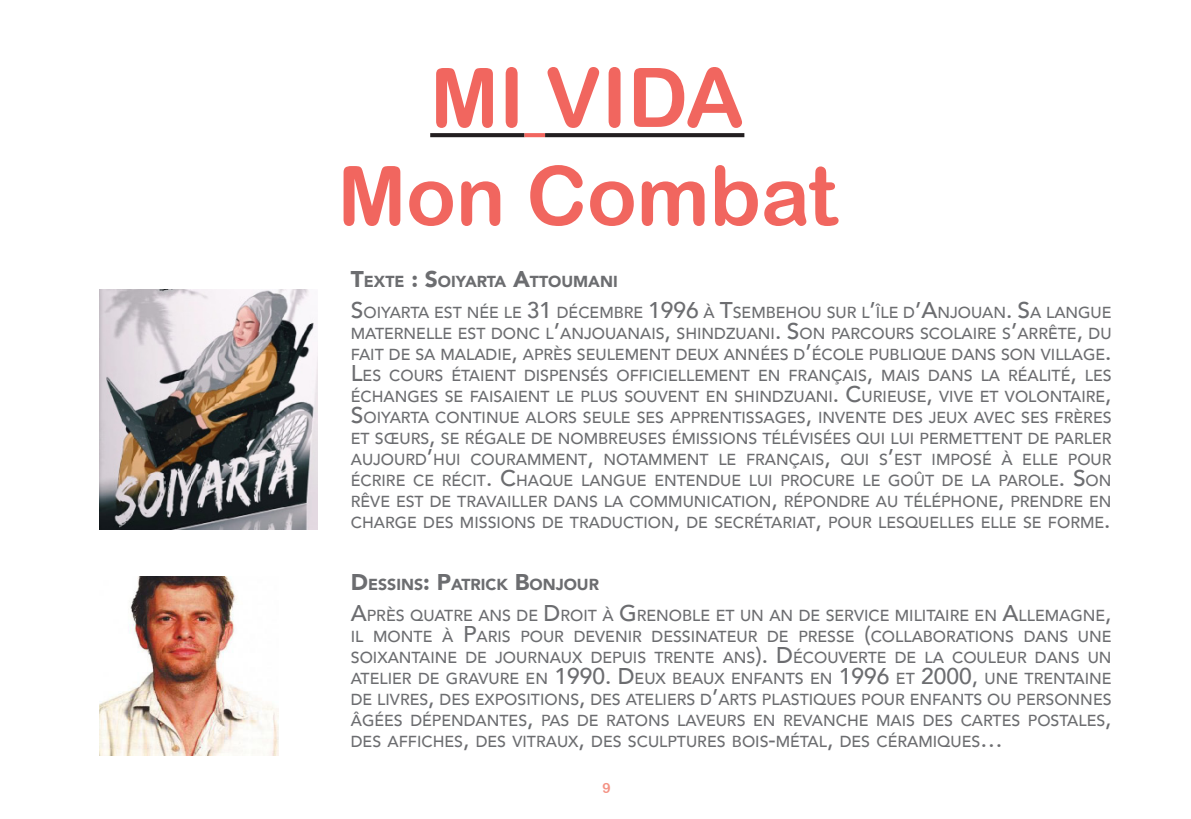
<style>
.page{position:relative;width:1191px;height:819px;background:#fff}
.page>*{position:absolute;margin:0;border:0;box-sizing:border-box;transform-origin:0 0}
.PARTIE{font:82.25px "Arial Rounded MT Bold";color:#f1665f}
.Auteur{font:500 15.92px/21px "Avenir";color:#6c6d70;text-align:justify}
.Auteur-2{font:900 15.92px "Avenir";color:#6c6d70}
.t1{font:14px "Arial Rounded MT Bold";color:#f49284}
.s1{font-size:22.75px}
</style>
<div class="page">
<svg style="left:430px;top:133px;width:94px;height:4px"></svg>
<svg style="left:524px;top:133px;width:21px;height:4px"></svg>
<svg style="left:545px;top:133px;width:199px;height:4px"></svg>
<img style="left:99px;top:576px;width:179px;height:180px">
<img style="left:99px;top:289px;width:218px;height:240px">
<p class="PARTIE" style="left:430px;top:49px;width:316px">MI VIDA</p>
<p class="PARTIE" style="left:338px;top:147px;width:501px">Mon Combat</p>
<p class="Auteur-2" style="left:351px;top:268px;width:98px"><span class="s1">T</span>EXTE <span class="s1">: S</span>OIYARTA</p>
<p class="Auteur-2" style="left:513px;top:268px;width:29px"><span class="s1">A</span>TTOUMANI</p>
<p class="Auteur" style="left:351px;top:301px;width:762px"><span class="s1">S</span>OIYARTA EST NÉE LE <span class="s1">31</span> DÉCEMBRE <span class="s1">1996</span> À <span class="s1">T</span>SEMBEHOU SUR L<span class="s1">’</span>ÎLE D<span class="s1">’A</span>NJOUAN<span class="s1">. S</span>A LANGUE MATERNELLE EST DONC L<span class="s1">’</span>ANJOUANAIS<span class="s1">,</span> SHINDZUANI<span class="s1">. S</span>ON PARCOURS SCOLAIRE S<span class="s1">’</span>ARRÊTE<span class="s1">,</span> DU FAIT DE SA MALADIE<span class="s1">,</span> APRÈS SEULEMENT DEUX ANNÉES D<span class="s1">’</span>ÉCOLE PUBLIQUE DANS SON VILLAGE<span class="s1">.<br>L</span>ES COURS ÉTAIENT DISPENSÉS OFFICIELLEMENT EN FRANÇAIS<span class="s1">,</span> MAIS DANS LA RÉALITÉ<span class="s1">,</span> LES ÉCHANGES SE FAISAIENT LE PLUS SOUVENT EN SHINDZUANI<span class="s1">. C</span>URIEUSE<span class="s1">,</span> VIVE ET VOLONTAIRE<span class="s1">, S</span>OIYARTA CONTINUE ALORS SEULE SES APPRENTISSAGES<span class="s1">,</span> INVENTE DES JEUX AVEC SES FRÈRES ET SŒURS<span class="s1">,</span> SE RÉGALE DE NOMBREUSES ÉMISSIONS TÉLÉVISÉES QUI LUI PERMETTENT DE PARLER AUJOURD<span class="s1">’</span>HUI COURAMMENT<span class="s1">,</span> NOTAMMENT LE FRANÇAIS<span class="s1">,</span> QUI S<span class="s1">’</span>EST IMPOSÉ À ELLE POUR ÉCRIRE CE RÉCIT<span class="s1">. C</span>HAQUE LANGUE ENTENDUE LUI PROCURE LE GOÛT DE LA PAROLE<span class="s1">. S</span>ON RÊVE EST DE TRAVAILLER DANS LA COMMUNICATION<span class="s1">,</span> RÉPONDRE AU TÉLÉPHONE<span class="s1">,</span> PRENDRE EN CHARGE DES MISSIONS DE TRADUCTION<span class="s1">,</span> DE SECRÉTARIAT<span class="s1">,</span> POUR LESQUELLES ELLE SE FORME<span class="s1">.</span></p>
<p class="Auteur-2" style="left:351px;top:570px;width:38px"><span class="s1">D</span>ESSINS</p>
<p class="Auteur-2" style="left:423px;top:570px;width:38px"><span class="s1">: P</span>ATRI</p>
<p class="Auteur-2" style="left:485px;top:570px;width:91px">CK <span class="s1">B</span>ONJOUR</p>
<p class="Auteur" style="left:351px;top:603px;width:762px"><span class="s1">A</span>PRÈS QUATRE ANS DE <span class="s1">D</span>ROIT À <span class="s1">G</span> RENOBLE ET UN AN DE SERVICE MILITAIRE EN <span class="s1">A</span>LLEMAGNE<span class="s1">, </span>IL MONTE À <span class="s1">P</span>ARIS POUR DEVENIR DESSINATEUR DE PRESSE <span class="s1">(</span>COLLABORATIONS DANS UNE SOIXANTAINE DE JOURNAUX DEPUIS TRENTE ANS<span class="s1">). D</span> ÉCOUVERTE DE LA COULEUR DANS UN ATELIER DE GRAVURE EN <span class="s1">1990. D</span> EUX BEAUX ENFANTS EN <span class="s1">1996</span> ET <span class="s1">2000,</span> UNE TRENTAINE DE LIVRES<span class="s1">,</span> DES EXPOSITIONS<span class="s1">,</span> DES ATELIERS D<span class="s1">’</span>ARTS PLASTIQUES POUR ENFANTS OU PERSONNES ÂGÉES DÉPENDANTES<span class="s1">,</span> PAS DE RATONS LAVEURS EN REVANCHE MAIS DES CARTES POSTALES<span class="s1">, </span>DES AFFICHES<span class="s1">,</span> DES VITRAUX<span class="s1">,</span> DES SCULPTURES BOIS<span class="s1">-</span>MÉTAL<span class="s1">,</span> DES CÉRAMIQUES<span class="s1">…</span></p>
<p class="t1" style="left:602px;top:779px;width:10px">9</p>
</div>
